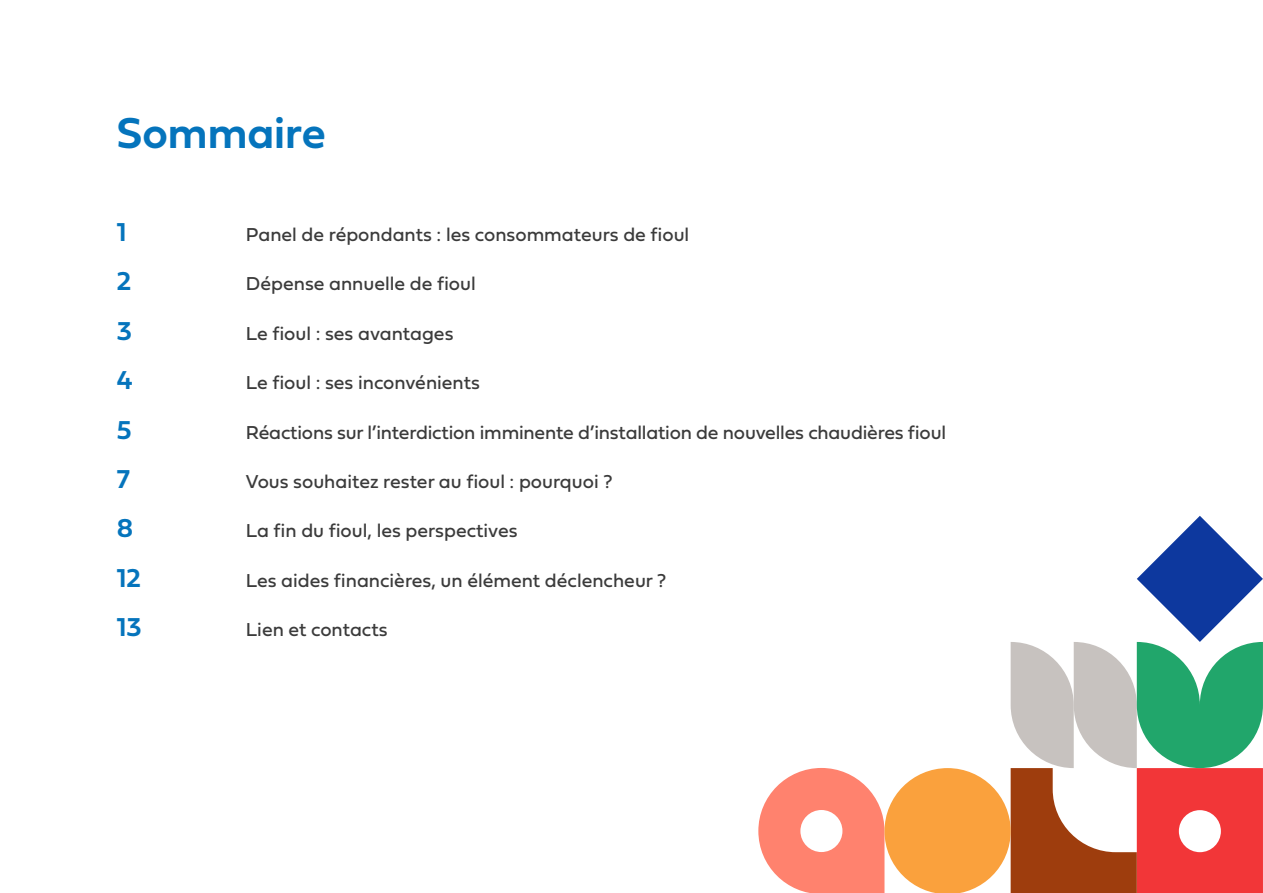
<style>
.page{position:relative;width:1263px;height:893px;background:#fff}
.page>*{position:absolute;margin:0;border:0;box-sizing:border-box;transform-origin:0 0}
.t1{font:45px "Fieldwork Geo Demibold";color:#0574bc}
.t2{font:27px "Fieldwork Geo Demibold";color:#0574bc}
.t3{font:19.5px "Fieldwork Geo Regular";color:#3b3b3b}
</style>
<div class="page">
<svg style="left:758px;top:516px;width:505px;height:377px"></svg>
<p class="t1" style="left:117px;top:97px;width:210px">Sommaire</p>
<p class="t2" style="left:117px;top:211px;width:11px">1</p>
<p class="t3" style="left:246px;top:219px;width:445px">Panel de répondants : les consommateurs de fioul</p>
<p class="t2" style="left:117px;top:260px;width:16px">2</p>
<p class="t3" style="left:246px;top:269px;width:231px">Dépense annuelle de fioul</p>
<p class="t2" style="left:117px;top:310px;width:17px">3</p>
<p class="t3" style="left:246px;top:318px;width:209px">Le fioul : ses avantages</p>
<p class="t2" style="left:117px;top:359px;width:17px">4</p>
<p class="t3" style="left:246px;top:367px;width:236px">Le fioul : ses inconvénients</p>
<p class="t2" style="left:117px;top:408px;width:16px">5</p>
<p class="t3" style="left:246px;top:417px;width:702px">Réactions sur l’interdiction imminente d’installation de nouvelles chaudières fioul</p>
<p class="t2" style="left:117px;top:458px;width:15px">7</p>
<p class="t3" style="left:246px;top:466px;width:368px">Vous souhaitez rester au fioul : pourquoi ?</p>
<p class="t2" style="left:117px;top:507px;width:18px">8</p>
<p class="t3" style="left:246px;top:516px;width:273px">La fin du fioul, les perspectives</p>
<p class="t2" style="left:117px;top:557px;width:26px">12</p>
<p class="t3" style="left:246px;top:565px;width:422px">Les aides financières, un élément déclencheur ?</p>
<p class="t2" style="left:117px;top:606px;width:26px">13</p>
<p class="t3" style="left:246px;top:614px;width:143px">Lien et contacts</p>
</div>
